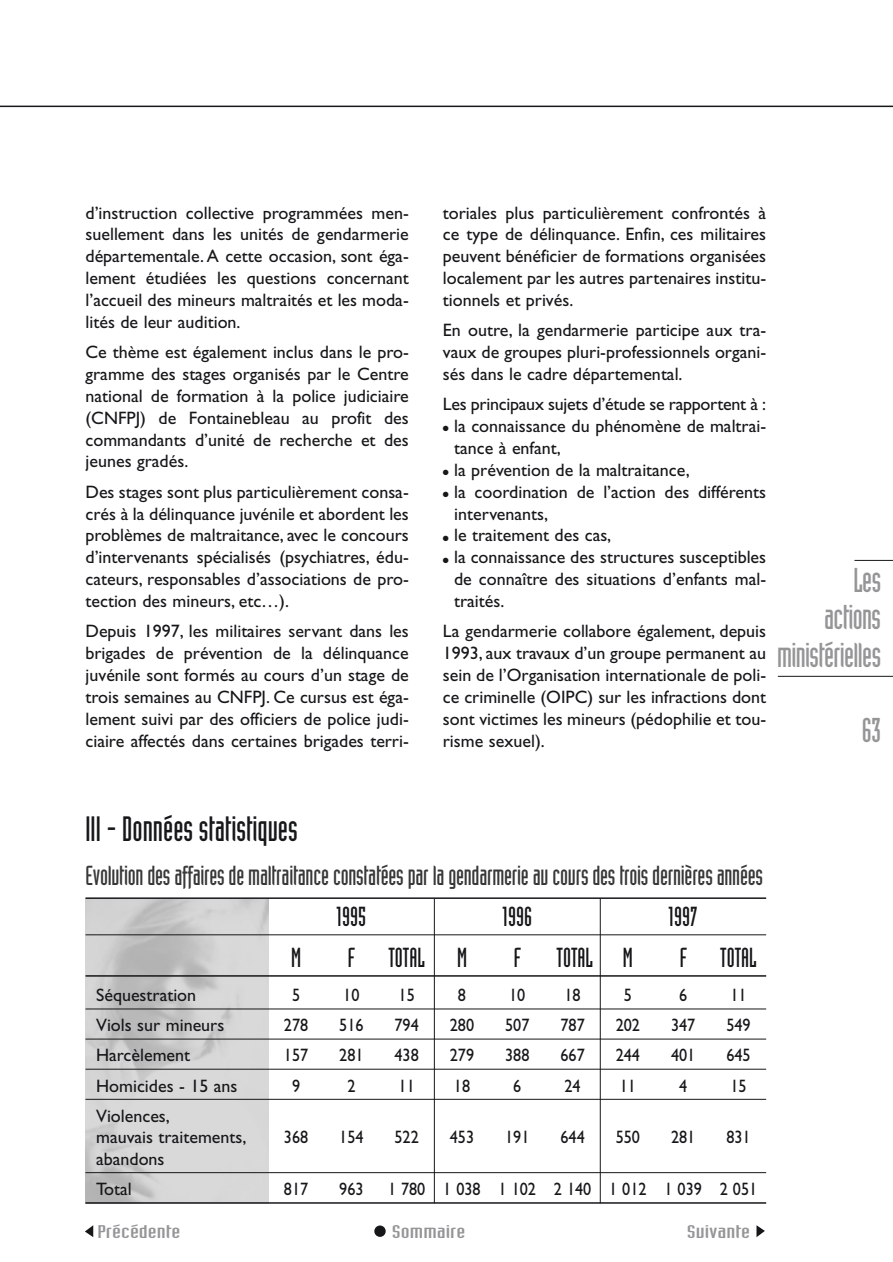
<style>
.page{position:relative;width:893px;height:1262px;background:#fff}
.page>*{position:absolute;margin:0;border:0;box-sizing:border-box;transform-origin:0 0}
.t1{font:34.5px "Industria Solid";color:#161719}
.t2{font:33.75px/37.5px "Industria Solid";letter-spacing:-.02em;color:#959597;text-align:right}
.t3{font:27px "Industria Solid";letter-spacing:-.01em;color:#393939}
.t4{font:27px "Industria Solid";color:#161719}
.t5{font:18px/21.9px "Gill Sans";color:#161719;text-align:justify}
.t6{font:18px "Gill Sans";color:#161719;scale:.9 1}
.t7{font:18px "Industria Solid";color:#959597;scale:1.68 1}
</style>
<div class="page">
<img style="left:85px;top:899px;width:183px;height:303px">
<hr style="left:854px;top:560px;width:38px;height:1px;background:#161719">
<hr style="left:777px;top:676px;width:115px;height:1px;background:#161719">
<hr style="left:0;top:106px;width:892px;height:1px;background:#161719">
<hr style="left:85px;top:897px;width:681px;height:2px;background:#161719">
<hr style="left:85px;top:934px;width:681px;height:1px;background:#161719">
<hr style="left:85px;top:975px;width:681px;height:1px;background:#161719">
<hr style="left:85px;top:1008px;width:681px;height:1px;background:#161719">
<hr style="left:85px;top:1038px;width:681px;height:1px;background:#161719">
<hr style="left:85px;top:1068px;width:681px;height:1px;background:#161719">
<hr style="left:85px;top:1099px;width:681px;height:1px;background:#161719">
<hr style="left:85px;top:1172px;width:681px;height:1px;background:#161719">
<hr style="left:85px;top:1202px;width:681px;height:1px;background:#161719">
<hr style="left:434px;top:898px;width:1px;height:305px;background:#161719">
<hr style="left:600px;top:898px;width:1px;height:305px;background:#161719">
<svg style="left:85px;top:1225px;width:8px;height:12px"></svg>
<svg style="left:756px;top:1225px;width:8px;height:12px"></svg>
<div style="left:374px;top:1225px;width:11px;height:11px;background:#161719;border-radius:50%"></div>
<p class="t5" style="left:85px;top:203px;width:325px">d’instruction collective programmées men&shy;suellement dans les unités de gendarmerie départementale. A cette occasion, sont éga&shy;lement étudiées les questions concernant l’accueil des mineurs maltraités et les moda&shy;lités de leur audition.</p>
<p class="t5" style="left:85px;top:343px;width:325px">Ce thème est également inclus dans le pro&shy;gramme des stages organisés par le Centre national de formation à la police judiciaire (CNFPJ) de Fontainebleau au profit des commandants d’unité de recherche et des jeunes gradés.</p>
<p class="t5" style="left:85px;top:483px;width:325px">Des stages sont plus particulièrement consa&shy;crés à la délinquance juvénile et abordent les problèmes de maltraitance, avec le concours d’intervenants spécialisés (psychiatres, édu&shy;cateurs, responsables d’associations de pro&shy;tection des mineurs, etc…).</p>
<p class="t5" style="left:85px;top:622px;width:325px">Depuis 1997, les militaires servant dans les brigades de prévention de la délinquance juvénile sont formés au cours d’un stage de trois semaines au CNFPJ. Ce cursus est éga&shy;lement suivi par des officiers de police judi&shy;ciaire affectés dans certaines brigades terri-</p>
<p class="t5" style="left:443px;top:203px;width:325px">toriales plus particulièrement confrontés à ce type de délinquance. Enfin, ces militaires peuvent bénéficier de formations organisées localement par les autres partenaires institu&shy;tionnels et privés.</p>
<p class="t5" style="left:443px;top:321px;width:325px">En outre, la gendarmerie participe aux tra&shy;vaux de groupes pluri-professionnels organi&shy;sés dans le cadre départemental.</p>
<p class="t5" style="left:443px;top:395px;width:325px">Les principaux sujets d’étude se rapportent à :</p>
<p class="t5" style="left:454px;top:417px;width:313px;text-indent:-11px">● la connaissance du phénomène de maltrai&shy;tance à enfant,</p>
<p class="t5" style="left:443px;top:461px;width:248px">● la prévention de la maltraitance,</p>
<p class="t5" style="left:454px;top:483px;width:313px;text-indent:-11px">● la coordination de l’action des différents intervenants,</p>
<p class="t5" style="left:443px;top:526px;width:170px">● le traitement des cas,</p>
<p class="t5" style="left:454px;top:548px;width:313px;text-indent:-11px">● la connaissance des structures susceptibles de connaître des situations d’enfants mal&shy;traités.</p>
<p class="t5" style="left:443px;top:622px;width:325px">La gendarmerie collabore également, depuis 1993, aux travaux d’un groupe permanent au sein de l’Organisation internationale de poli&shy;ce criminelle (OIPC) sur les infractions dont sont victimes les mineurs (pédophilie et tou&shy;risme sexuel).</p>
<h2 class="t2" style="left:777px;top:563px;width:105px">Les<br>actions ministérielles</h2>
<h2 class="t2" style="left:861px;top:713px;width:21px">63</h2>
<h1 class="t1" style="left:85px;top:816px;width:214px">III - Données statistiques</h1>
<h3 class="t3" style="left:85px;top:866px;width:679px">Evolution des affaires de maltraitance constatées par la gendarmerie au cours des trois dernières années</h3>
<h3 class="t4" style="left:336px;top:907px;width:31px">1995</h3>
<h3 class="t4" style="left:502px;top:907px;width:31px">1996</h3>
<h3 class="t4" style="left:668px;top:907px;width:31px">1997</h3>
<h3 class="t4" style="left:291px;top:948px;width:11px">M</h3>
<h3 class="t4" style="left:348px;top:948px;width:121px">F TOTAL M</h3>
<h3 class="t4" style="left:514px;top:948px;width:8px">F</h3>
<h3 class="t4" style="left:556px;top:948px;width:78px">TOTAL M</h3>
<h3 class="t4" style="left:679px;top:948px;width:78px">F TOTAL</h3>
<p class="t5" style="left:96px;top:986px;width:102px">Séquestration</p>
<p class="t6" style="left:292px;top:989px;width:11px">5</p>
<p class="t6" style="left:343px;top:989px;width:20px">10</p>
<p class="t6" style="left:398px;top:989px;width:20px">15</p>
<p class="t6" style="left:458px;top:989px;width:10px">8</p>
<p class="t6" style="left:509px;top:989px;width:20px">10</p>
<p class="t6" style="left:564px;top:989px;width:19px">18</p>
<p class="t6" style="left:624px;top:989px;width:10px">5</p>
<p class="t6" style="left:679px;top:989px;width:11px">6</p>
<p class="t6" style="left:730px;top:989px;width:19px">11</p>
<p class="t5" style="left:96px;top:1016px;width:130px">Viols sur mineurs</p>
<p class="t6" style="left:284px;top:1019px;width:28px">278</p>
<p class="t6" style="left:339px;top:1019px;width:28px">516</p>
<p class="t6" style="left:394px;top:1019px;width:29px">794</p>
<p class="t6" style="left:450px;top:1019px;width:28px">280</p>
<p class="t6" style="left:505px;top:1019px;width:29px">507</p>
<p class="t6" style="left:560px;top:1019px;width:28px">787</p>
<p class="t6" style="left:615px;top:1019px;width:28px">202</p>
<p class="t6" style="left:671px;top:1019px;width:29px">347</p>
<p class="t6" style="left:726px;top:1019px;width:29px">549</p>
<p class="t5" style="left:96px;top:1046px;width:96px">Harcèlement</p>
<p class="t6" style="left:284px;top:1049px;width:28px">157</p>
<p class="t6" style="left:339px;top:1049px;width:28px">281</p>
<p class="t6" style="left:394px;top:1049px;width:29px">438</p>
<p class="t6" style="left:450px;top:1049px;width:28px">279</p>
<p class="t6" style="left:505px;top:1049px;width:29px">388</p>
<p class="t6" style="left:560px;top:1049px;width:28px">667</p>
<p class="t6" style="left:615px;top:1049px;width:28px">244</p>
<p class="t6" style="left:671px;top:1049px;width:29px">401</p>
<p class="t6" style="left:726px;top:1049px;width:29px">645</p>
<p class="t5" style="left:96px;top:1076px;width:143px">Homicides - 15 ans</p>
<p class="t6" style="left:292px;top:1079px;width:11px">9</p>
<p class="t6" style="left:347px;top:1079px;width:10px">2</p>
<p class="t6" style="left:398px;top:1079px;width:20px">11</p>
<p class="t6" style="left:454px;top:1079px;width:19px">18</p>
<p class="t6" style="left:513px;top:1079px;width:11px">6</p>
<p class="t6" style="left:564px;top:1079px;width:20px">24</p>
<p class="t6" style="left:619px;top:1079px;width:19px">11</p>
<p class="t6" style="left:679px;top:1079px;width:10px">4</p>
<p class="t6" style="left:730px;top:1079px;width:20px">15</p>
<p class="t5" style="left:96px;top:1106px;width:152px">Violences,<br>mauvais traitements,</p>
<p class="t6" style="left:284px;top:1131px;width:28px">368</p>
<p class="t6" style="left:339px;top:1131px;width:28px">154</p>
<p class="t6" style="left:394px;top:1131px;width:29px">522</p>
<p class="t6" style="left:450px;top:1131px;width:28px">453</p>
<p class="t6" style="left:505px;top:1131px;width:29px">191</p>
<p class="t6" style="left:560px;top:1131px;width:28px">644</p>
<p class="t6" style="left:615px;top:1131px;width:28px">550</p>
<p class="t6" style="left:671px;top:1131px;width:29px">281</p>
<p class="t6" style="left:726px;top:1131px;width:29px">831</p>
<p class="t5" style="left:96px;top:1145px;width:70px;line-height:30.2px">abandons<br>Total</p>
<p class="t6" style="left:284px;top:1182px;width:28px">817</p>
<p class="t6" style="left:339px;top:1182px;width:28px">963</p>
<p class="t6" style="left:388px;top:1182px;width:412px">1 780 1 038 1 102 2 140 1 012 1 039 2 051</p>
<p class="t7" style="left:97px;top:1224px;width:51px">Précédente</p>
<p class="t7" style="left:392px;top:1224px;width:45px">Sommaire</p>
<p class="t7" style="left:686px;top:1224px;width:39px">Suivante</p>
</div>
